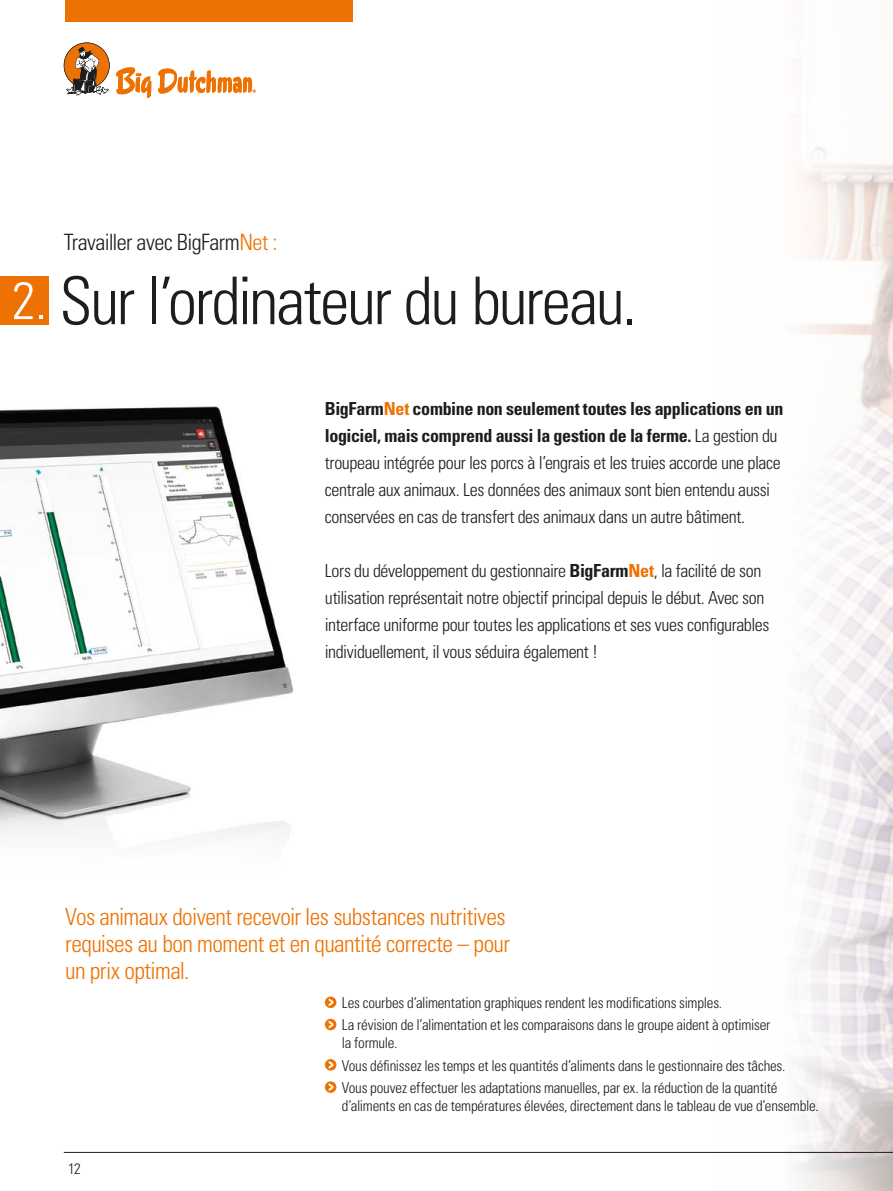
<style>
.page{position:relative;width:893px;height:1191px;background:#fff}
.page>*{position:absolute;margin:0;border:0;box-sizing:border-box;transform-origin:0 0}
.t1{font:300 condensed 65.85px "Univers LT Std";letter-spacing:-.04em;color:#1d1d1b}
.t2{font:300 condensed 52.35px "Univers LT Std";color:#fff}
.t3{font:300 condensed 23.7px/26.7px "Univers LT Std";letter-spacing:-.02em;color:#ee7203}
.t4{font:300 condensed 22.5px "Univers LT Std";letter-spacing:-.025em;color:#1d1d1b}
.t5{font:300 condensed 18px/27px "Univers LT Std";letter-spacing:-.02em;color:#1d1d1b}
.t6{font:300 condensed 15px/22.2px "Univers LT Std";letter-spacing:-.015em;color:#1d1d1b}
.t7{font:15px "Univers LTCYR 47 Light Cond";color:#1d1d1b}
.s1{color:#ee7203}
.s2{font-weight:700}
.s3{font-weight:700;color:#ee7203}
</style>
<div class="page">
<img style="left:0;top:405px;width:293px;height:432px">
<img style="left:714px;top:147px;width:179px;height:1044px">
<hr style="left:64px;top:1152px;width:829px;height:1px;background:#1d1d1b">
<svg style="left:116px;top:67px;width:35px;height:31px"></svg>
<svg style="left:158px;top:68px;width:98px;height:26px"></svg>
<svg style="left:64px;top:43px;width:46px;height:53px"></svg>
<div style="left:65px;top:0;width:288px;height:21px;background:#ee7203"></div>
<svg style="left:325px;top:996px;width:11px;height:12px"></svg>
<svg style="left:329px;top:998px;width:4px;height:8px"></svg>
<svg style="left:325px;top:1018px;width:11px;height:12px"></svg>
<svg style="left:329px;top:1021px;width:4px;height:7px"></svg>
<svg style="left:325px;top:1059px;width:11px;height:11px"></svg>
<svg style="left:329px;top:1061px;width:4px;height:7px"></svg>
<svg style="left:325px;top:1081px;width:11px;height:11px"></svg>
<svg style="left:329px;top:1083px;width:4px;height:7px"></svg>
<div style="left:0;top:276px;width:48px;height:48px;background:#ee7203"></div>
<h2 class="t2" style="left:12px;top:269px;width:36px">2.</h2>
<p class="t4" style="left:64px;top:229px;width:215px">Travailler avec BigFarm<span class="s1">Net :</span></p>
<h1 class="t1" style="left:60px;top:261px;width:579px">Sur l’ordinateur du bureau.</h1>
<p class="t5" style="left:325px;top:395px;width:460px"><span class="s2">BigFarm</span><span class="s3">Net</span> <span class="s2">combine non seulement toutes les applications en un logiciel, mais comprend aussi la gestion de la ferme.</span> La gestion du troupeau intégrée pour les porcs à l’engrais et les truies accorde une place centrale aux animaux. Les données des animaux sont bien entendu aussi conservées en cas de transfert des animaux dans un autre bâtiment.</p>
<p class="t5" style="left:325px;top:557px;width:446px">Lors du développement du gestionnaire <span class="s2">BigFarm</span><span class="s3">Net</span>, la facilité de son utilisation représentait notre objectif principal depuis le début. Avec son interface uniforme pour toutes les applications et ses vues configurables individuellement, il vous séduira également !</p>
<h3 class="t3" style="left:65px;top:903px;width:446px">Vos animaux doivent recevoir les substances nutritives requises au bon moment et en quantité correcte – pour un prix optimal.</h3>
<p class="t6" style="left:342px;top:991px;width:430px">Les courbes d’alimentation graphiques rendent les modifications simples.<br>La révision de l’alimentation et les comparaisons dans le groupe aident à optimiser</p>
<p class="t6" style="left:342px;top:1032px;width:445px">la formule.<br>Vous définissez les temps et les quantités d’aliments dans le gestionnaire des tâches.<br>Vous pouvez effectuer les adaptations manuelles, par ex. la réduction de la quantité</p>
<p class="t6" style="left:342px;top:1094px;width:478px">d’aliments en cas de températures élevées, directement dans le tableau de vue d’ensemble.</p>
<p class="t6" style="left:64px;top:1153px;width:15px">12</p>
<p class="t7" style="left:68px;top:1158px;width:14px">12</p>
</div>
